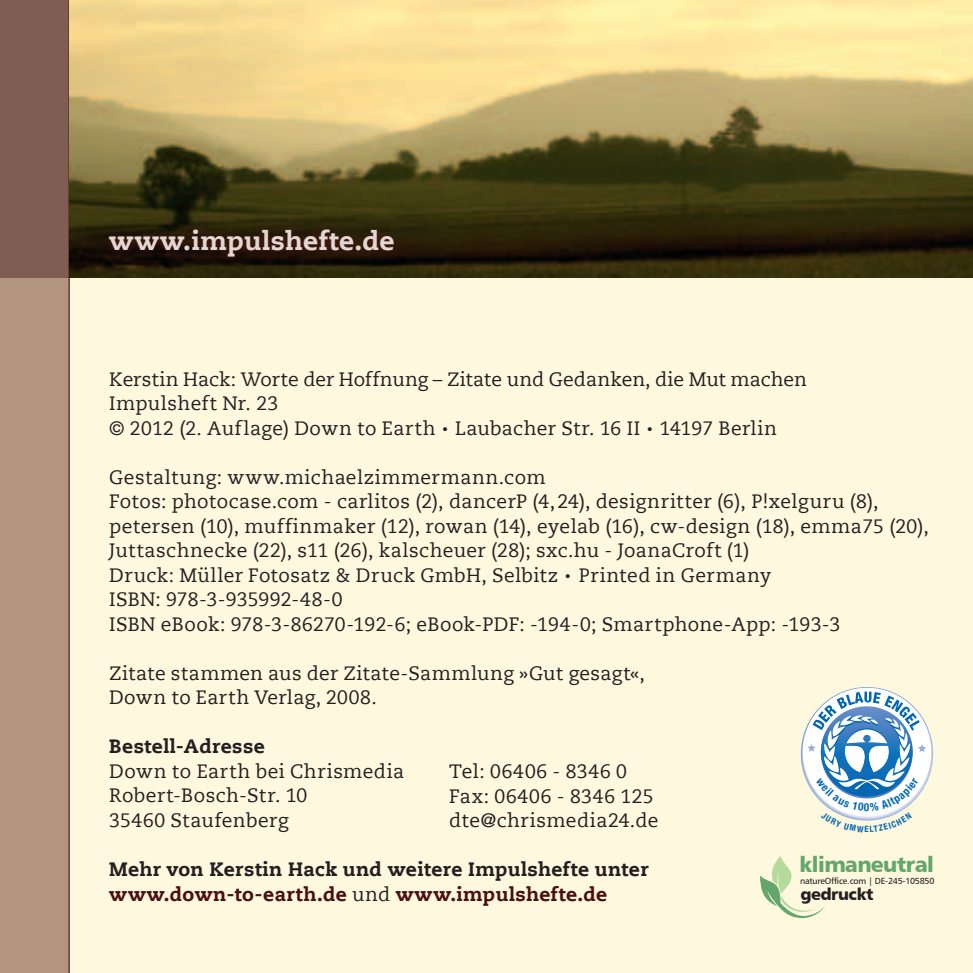
<style>
.page{position:relative;width:973px;height:973px;background:#fff}
.page>*{position:absolute;margin:0;border:0;box-sizing:border-box;transform-origin:0 0}
.t1{font:800 26.25px "Caecilia LT";letter-spacing:.015em;color:#e2d7d2}
.t2{font:21.7px "Humanist 777 BT Black B";letter-spacing:-.03em;color:#63a76c}
.t3{font:19.25px/24.5px "Caecilia LT";letter-spacing:.02em;color:#231f20}
.t4{font:800 19.25px/24.5px "Caecilia LT";letter-spacing:.02em;color:#231f20}
.t5{font:16.45px "Humanist 777 BT Black B";letter-spacing:-.03em;color:#231f20}
.t6{font:8.75px "Humanist 777 BT Roman B";letter-spacing:-.03em;color:#231f20}
.t7{font:700 condensed 8.75px "Helvetica Neue LT";color:#0166b3}
.s1{font-size:31.5px}
.s2{color:#4a0f10}
.s3{font-weight:400}
</style>
<div class="page">
<div style="left:0;top:0;width:972px;height:972px;background:#fef8de"></div>
<hr style="left:972px;top:0;width:1px;height:972px;background:#fef8de">
<svg style="left:0;top:0;width:68px;height:972px;background:#a48472"></svg>
<hr style="left:68px;top:0;width:2px;height:972px;background:#4a0f10">
<hr style="left:972px;top:0;width:1px;height:278px;background:#b49a92">
<img style="left:69px;top:0;width:903px;height:278px">
<svg style="left:99px;top:219px;width:305px;height:48px;background:#261708"></svg>
<div style="left:802px;top:687px;width:129px;height:129px;background:#fff;border-radius:50%"></div>
<svg style="left:760px;top:856px;width:65px;height:61px"></svg>
<svg style="left:807px;top:691px;width:118px;height:130px"></svg>
<h1 class="t1" style="left:109px;top:225px;width:287px">www.impulshefte.de</h1>
<p class="t3" style="left:109px;top:367px;width:699px">Kerstin Hack: Worte der Hoffnung – Zitate und Gedanken, die Mut machen<br>Impulsheft Nr. 23<br>© 2012 (2. Auflage) Down to Earth <span class="s1">·</span> Laubacher Str. 16 II <span class="s1">·</span> 14197 Berlin</p>
<p class="t3" style="left:109px;top:465px;width:821px">Gestaltung: www.michaelzimmermann.com<br>Fotos: photocase.com - carlitos (2), dancerP (4,24), designritter (6), P!xelguru (8), petersen (10), muffinmaker (12), rowan (14), eyelab (16), cw-design (18), emma75 (20), Juttaschnecke (22), s11 (26), kalscheuer (28); sxc.hu - JoanaCroft (1)<br>Druck: Müller Fotosatz &amp; Druck GmbH, Selbitz <span class="s1">·</span> Printed in Germany<br>ISBN: 978-3-935992-48-0<br>ISBN eBook: 978-3-86270-192-6; eBook-PDF: -194-0; Smartphone-App: -193-3</p>
<p class="t3" style="left:109px;top:661px;width:537px">Zitate stammen aus der Zitate-Sammlung »Gut gesagt«,<br>Down to Earth Verlag, 2008.</p>
<p class="t4" style="left:109px;top:734px;width:157px">Bestell-Adresse</p>
<p class="t3" style="left:109px;top:759px;width:296px">Down to Earth bei Chrismedia<br>Robert-Bosch-Str. 10<br>35460 Staufenberg</p>
<p class="t4" style="left:109px;top:856px;width:540px">Mehr von Kerstin Hack und weitere Impulshefte unter <span class="s2">www.down-to-earth.de</span> <span class="s3">und</span> <span class="s2">www.impulshefte.de</span></p>
<p class="t3" style="left:449px;top:759px;width:211px">Tel: 06406 - 8346 0<br>Fax: 06406 - 8346 125 dte@chrismedia24.de</p>
<p class="t7" style="left:864px;top:823px;width:6px">E</p>
<p class="t2" style="left:799px;top:850px;width:136px">klimaneutral</p>
<p class="t6" style="left:800px;top:875px;width:136px">natureOffice.com | DE-245-105850</p>
<p class="t5" style="left:800px;top:883px;width:75px">gedruckt</p>
</div>
